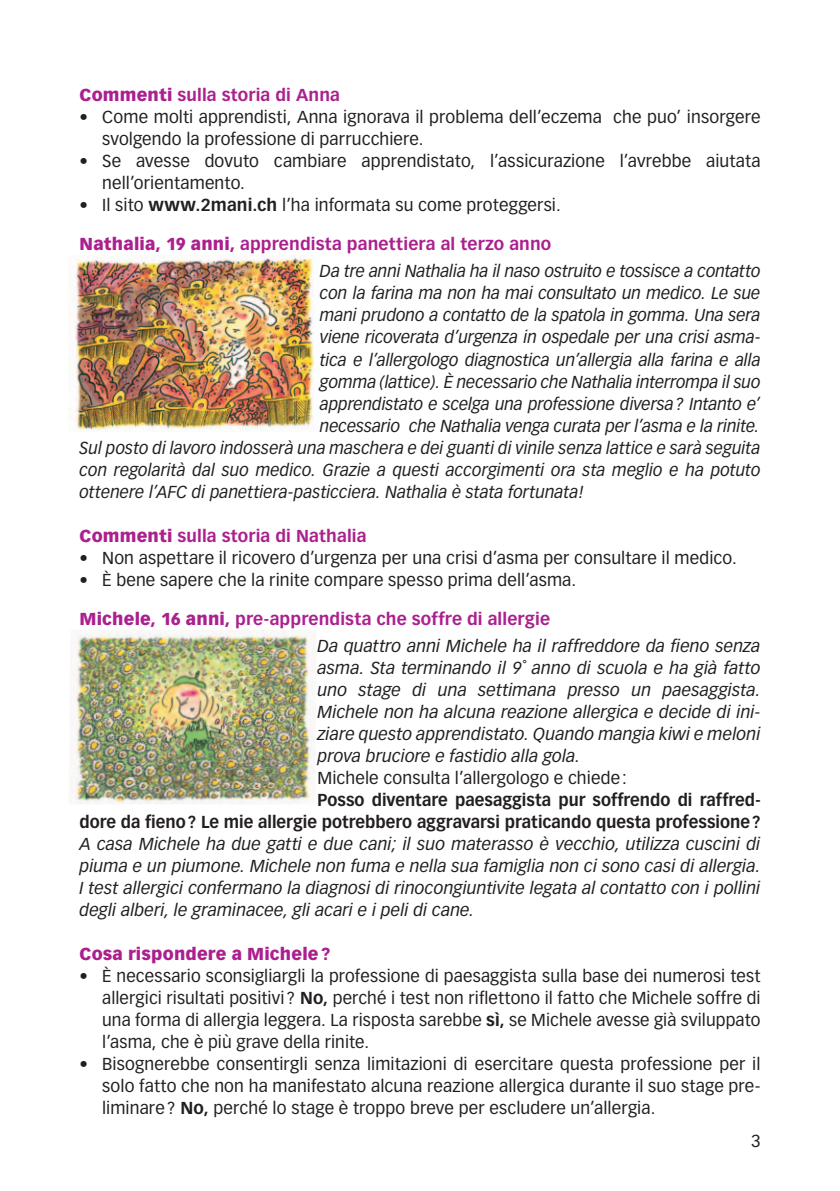
<style>
.page{position:relative;width:840px;height:1191px;background:#fff}
.page>*{position:absolute;margin:0;border:0;box-sizing:border-box;transform-origin:0 0}
.t1{font:italic 17px/22px "Vectora LH";color:#231f20}
.t2{font:17px/22px "Vectora LH";letter-spacing:.01em;color:#231f20}
.t3{font:700 17px/22px "Vectora LH";color:#231f20;text-align:right;scale:.96 1}
.t4{font:700 17px "Vectora LH";letter-spacing:.01em;color:#ab208e}
.t5{font:900 17px "Vectora LH";letter-spacing:.01em;color:#ab208e}
.s1{font-weight:900}
.s2{font-weight:700}
.s3{font-weight:900;font-style:normal;color:#ab208e}
.s4{font-weight:700;font-style:normal;color:#ab208e}
</style>
<div class="page">
<img style="left:70px;top:256px;width:245px;height:175px">
<img style="left:69px;top:630px;width:246px;height:174px">
<p class="t4" style="left:79px;top:85px;width:262px"><span class="s1">Commenti</span> sulla storia di Anna</p>
<p class="t2" style="left:102px;top:106px;width:659px;text-indent:-23px">• Come molti apprendisti, Anna ignorava il problema dell’eczema che puo’ insorgere svolgendo la professione di parrucchiere.</p>
<p class="t2" style="left:102px;top:150px;width:659px;text-indent:-23px">• Se avesse dovuto cambiare apprendistato, l’assicurazione l’avrebbe aiutata nell’orientamento.</p>
<p class="t2" style="left:79px;top:194px;width:482px">• Il sito <span class="s2">www.2mani.ch</span> l’ha informata su come proteggersi.</p>
<p class="t1" style="left:320px;top:231px;width:442px;line-height:27px;text-indent:-240px"><span class="s3">Nathalia, 19 anni,</span> <span class="s4">apprendista panettiera al terzo anno<br></span>Da tre anni Nathalia ha il naso ostruito e tossisce a contatto</p>
<p class="t1" style="left:320px;top:283px;width:441px">con la farina ma non ha mai consultato un medico. Le sue</p>
<p class="t1" style="left:320px;top:305px;width:441px">mani prudono a contatto de la spatola in gomma. Una sera</p>
<p class="t1" style="left:320px;top:327px;width:442px">viene ricoverata d’urgenza in ospedale per una crisi asma-</p>
<p class="t1" style="left:320px;top:349px;width:442px">tica e l’allergologo diagnostica un’allergia alla farina e alla</p>
<p class="t1" style="left:320px;top:371px;width:442px">gomma (lattice). È necessario che Nathalia interrompa il suo</p>
<p class="t1" style="left:320px;top:393px;width:442px">apprendistato e scelga una professione diversa? Intanto e’</p>
<p class="t1" style="left:320px;top:415px;width:441px">necessario che Nathalia venga curata per l’asma e la rinite.</p>
<p class="t1" style="left:79px;top:437px;width:682px">Sul posto di lavoro indosserà una maschera e dei guanti di vinile senza lattice e sarà seguita</p>
<p class="t1" style="left:79px;top:459px;width:682px">con regolarità dal suo medico. Grazie a questi accorgimenti ora sta meglio e ha potuto</p>
<p class="t1" style="left:79px;top:481px;width:506px">ottenere l’AFC di panettiera-pasticciera. Nathalia è stata fortunata!</p>
<p class="t4" style="left:79px;top:525px;width:288px"><span class="s1">Commenti</span> sulla storia di Nathalia</p>
<p class="t2" style="left:79px;top:546px;width:658px">• Non aspettare il ricovero d’urgenza per una crisi d’asma per consultare il medico.</p>
<p class="t2" style="left:79px;top:568px;width:498px">• È bene sapere che la rinite compare spesso prima dell’asma.</p>
<p class="t1" style="left:317px;top:605px;width:444px;line-height:27px;text-indent:-238px"><span class="s3">Michele, 16 anni,</span> <span class="s4">pre-apprendista che soffre di allergie<br></span>Da quattro anni Michele ha il raffreddore da fieno senza</p>
<p class="t1" style="left:317px;top:657px;width:444px;text-align:justify">asma. Sta terminando il 9˚ anno di scuola e ha già fatto uno stage di una settimana presso un paesaggista.<br>Michele non ha alcuna reazione allergica e decide di ini&shy;ziare questo apprendistato. Quando mangia kiwi e meloni prova bruciore e fastidio alla gola.</p>
<p class="t2" style="left:317px;top:766px;width:311px">Michele consulta l’allergologo e chiede :</p>
<p class="t3" style="left:79px;top:788px;width:710px">Posso diventare paesaggista pur soffrendo di raffred-<br>dore da fieno? Le mie allergie potrebbero aggravarsi praticando questa professione?</p>
<p class="t1" style="left:79px;top:833px;width:682px;text-align:justify">A casa Michele ha due gatti e due cani; il suo materasso è vecchio, utilizza cuscini di piuma e un piumone. Michele non fuma e nella sua famiglia non ci sono casi di allergia.<br>I test allergici confermano la diagnosi di rinocongiuntivite legata al contatto con i pollini degli alberi, le graminacee, gli acari e i peli di cane.</p>
<p class="t5" style="left:79px;top:943px;width:252px">Cosa rispondere a Michele?</p>
<p class="t2" style="left:102px;top:964px;width:659px;text-align:justify;text-indent:-23px">• È necessario sconsigliargli la professione di paesaggista sulla base dei numerosi test allergici risultati positivi ? <span class="s2">No,</span> perché i test non riflettono il fatto che Michele soffre di una forma di allergia leggera. La risposta sarebbe <span class="s2">sì,</span> se Michele avesse già sviluppato l’asma, che è più grave della rinite.</p>
<p class="t2" style="left:102px;top:1052px;width:659px;text-align:justify;text-indent:-23px">• Bisognerebbe consentirgli senza limitazioni di esercitare questa professione per il solo fatto che non ha manifestato alcuna reazione allergica durante il suo stage pre&shy;liminare ? <span class="s2">No,</span> perché lo stage è troppo breve per escludere un’allergia.</p>
<p class="t2" style="left:750px;top:1130px;width:11px">3</p>
</div>
